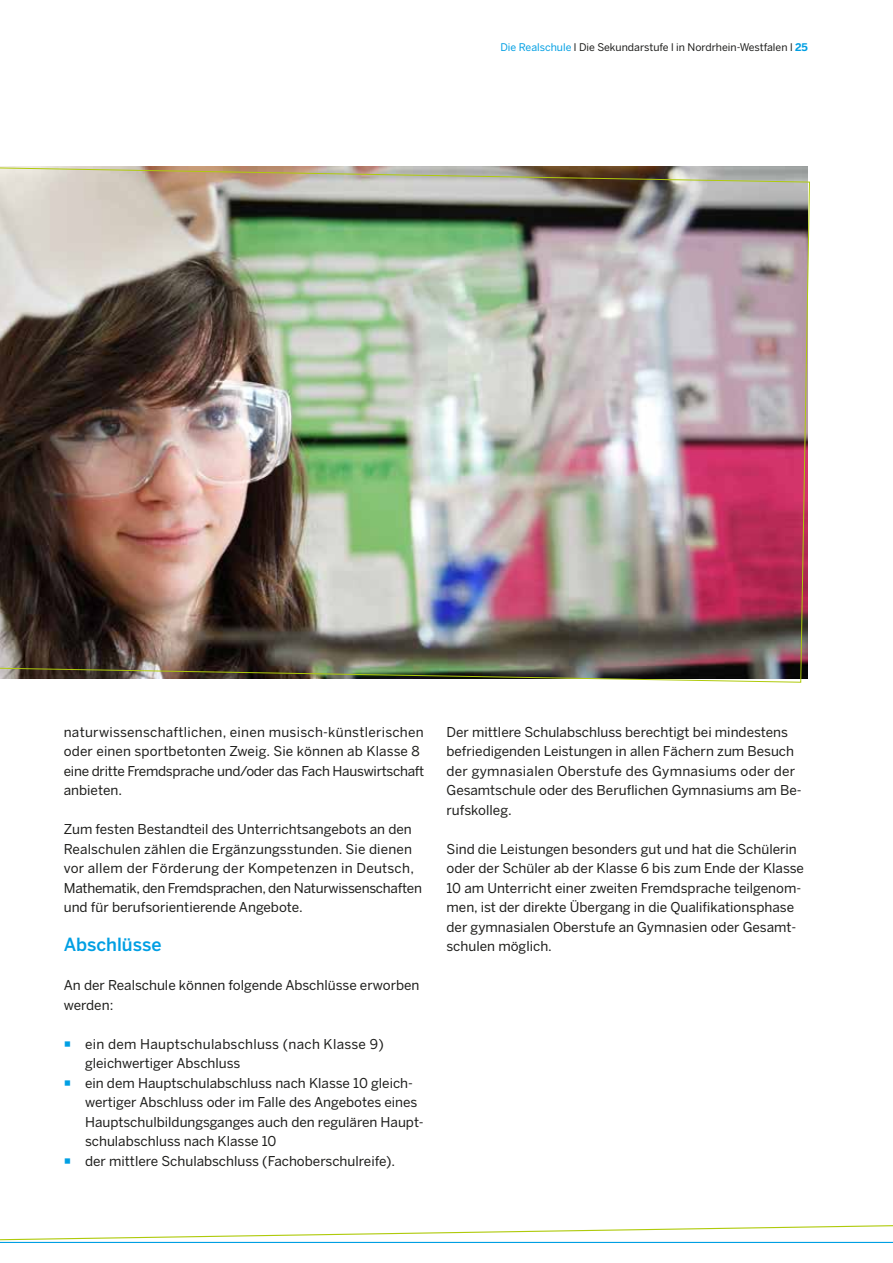
<style>
.page{position:relative;width:893px;height:1263px;background:#fff}
.page>*{position:absolute;margin:0;border:0;box-sizing:border-box;transform-origin:0 0}
.t1{font:500 18px "Benton Sans";color:#009fe3}
.t2{font:13.5px/19.5px "Benton Sans";color:#1d1d1b}
.t3{font:10.5px "Benton Sans";color:#1d1d1b}
.s1{color:#009fe3}
.s2{font-weight:700;color:#009fe3}
</style>
<div class="page">
<svg style="left:0;top:1225px;width:893px;height:18px"></svg>
<img style="left:0;top:166px;width:810px;height:517px">
<p class="t3" style="left:500px;top:41px;width:309px"><span class="s1">Die Realschule</span> l Die Sekundarstufe l in Nordrhein-Westfalen l <span class="s2">25</span></p>
<p class="t2" style="left:64px;top:722px;width:362px">naturwissenschaftlichen, einen musisch-künstlerischen oder einen sportbetonten Zweig. Sie können ab Klasse 8 eine dritte Fremdsprache und/oder das Fach Hauswirtschaft anbieten.</p>
<p class="t2" style="left:64px;top:819px;width:360px">Zum festen Bestandteil des Unterrichtsangebots an den Realschulen zählen die Ergänzungsstunden. Sie dienen vor allem der Förderung der Kompetenzen in Deutsch, Mathematik, den Fremdsprachen, den Naturwissenschaften und für berufsorientierende Angebote.</p>
<h1 class="t1" style="left:64px;top:934px;width:99px">Abschlüsse</h1>
<p class="t2" style="left:64px;top:975px;width:357px">An der Realschule können folgende Abschlüsse erworben werden:</p>
<p class="t2" style="left:85px;top:1034px;width:340px">ein dem Hauptschulabschluss (nach Klasse 9) gleichwertiger Abschluss<br>ein dem Hauptschulabschluss nach Klasse 10 gleich&shy;wertiger Abschluss oder im Falle des Angebotes eines Hauptschulbildungsganges auch den regulären Haupt&shy;schulabschluss nach Klasse 10<br>der mittlere Schulabschluss (Fachoberschulreife).</p>
<p class="t2" style="left:446px;top:722px;width:357px">Der mittlere Schulabschluss berechtigt bei mindestens befriedigenden Leistungen in allen Fächern zum Besuch der gymnasialen Oberstufe des Gymnasiums oder der Gesamtschule oder des Beruflichen Gymnasiums am Be&shy;rufskolleg.</p>
<p class="t2" style="left:446px;top:839px;width:359px">Sind die Leistungen besonders gut und hat die Schülerin oder der Schüler ab der Klasse 6 bis zum Ende der Klasse 10 am Unterricht einer zweiten Fremdsprache teilgenom&shy;men, ist der direkte Übergang in die Qualifikationsphase der gymnasialen Oberstufe an Gymnasien oder Gesamt&shy;schulen möglich.</p>
</div>
